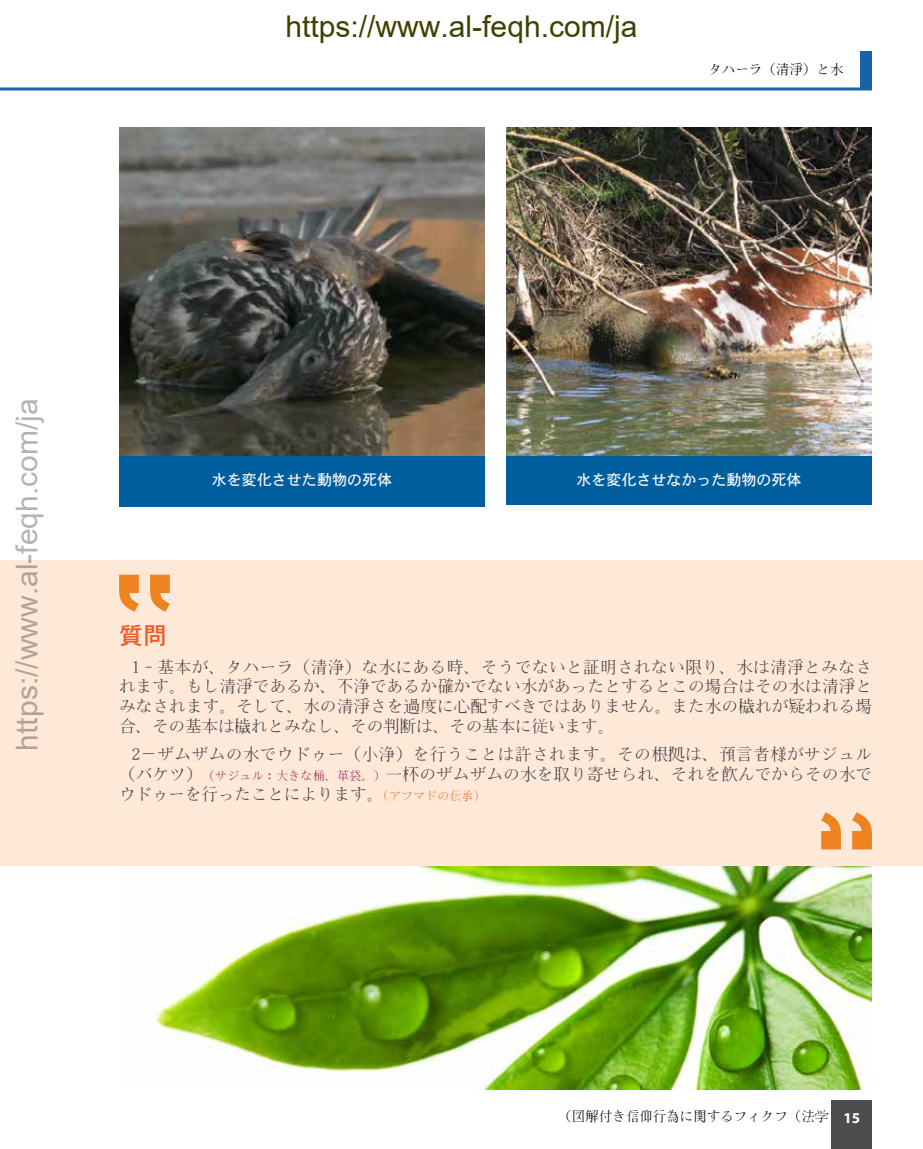
<style>
.page{position:relative;width:923px;height:1149px;background:#fff}
.page>*{position:absolute;margin:0;border:0;box-sizing:border-box;transform-origin:0 0}
.t1{font:30px "Arial";color:#404000}
.t2{font:30px "Arial";color:rgb(0 0 0/.3)}
.t3{font:24px "Apple osaka unicode";color:#f15a22}
.t4{font:16.5px/19.8px "Kochi Mincho";letter-spacing:.015em;color:#414042;text-align:justify}
.t5{font:15px "Apple osaka unicode";color:#f4f5f5}
.t6{font:700 15px "Myriad Pro";color:#fff}
.t7{font:13.5px "Kochi Mincho";color:#000}
.s1{font-size:12px;color:#9e2d5e}
.s2{font-size:12px;color:#f36c31}
</style>
<div class="page">
<img style="left:119px;top:865px;width:753px;height:224px">
<div style="left:0;top:560px;width:923px;height:305px;background:#fee9d9"></div>
<svg style="left:821px;top:812px;width:51px;height:37px"></svg>
<svg style="left:119px;top:574px;width:51px;height:37px"></svg>
<img style="left:119px;top:127px;width:366px;height:329px">
<div style="left:119px;top:456px;width:366px;height:50px;background:#005e9e"></div>
<img style="left:506px;top:127px;width:366px;height:329px">
<div style="left:506px;top:456px;width:366px;height:48px;background:#005e9e"></div>
<hr style="left:0;top:87px;width:872px;height:3px;background:#1863a7">
<div style="left:831px;top:1100px;width:41px;height:48px;background:#4d4d4f"></div>
<div style="left:861px;top:51px;width:11px;height:39px;background:#1863a7"></div>
<h1 class="t1" style="left:285px;top:6px;width:353px">https://www.al-feqh.com/ja</h1>
<p class="t7" style="left:708px;top:63px;width:136px">タハーラ（清淨）と水</p>
<h1 class="t2" style="left:6px;top:750px;width:353px;rotate:-90deg">https://www.al-feqh.com/ja</h1>
<p class="t5" style="left:212px;top:469px;width:181px">水を変化させた動物の死体</p>
<p class="t5" style="left:576px;top:469px;width:226px">水を変化させなかった動物の死体</p>
<h2 class="t3" style="left:119px;top:619px;width:49px">質問</h2>
<p class="t4" style="left:119px;top:657px;width:754px;text-indent:13px">1‐基本が、タハーラ（清浄）な水にある時、そうでないと証明されない限り、水は清淨とみなされます。もし清淨であるか、不浄であるか確かでない水があったとするとこの場合はその水は清淨とみなされます。そして、水の清淨さを過度に心配すべきではありません。また水の穢れが疑われる場合、その基本は穢れとみなし、その判断は、その基本に従います。</p>
<p class="t4" style="left:119px;top:744px;width:754px;text-indent:13px">2－ザムザムの水でウドゥー（小浄）を行うことは許されます。その根拠は、預言者様がサジュル（バケツ）<span class="s1">（サジュル：大きな桶、革袋。）</span>一杯のザムザムの水を取り寄せられ、それを飲んでからその水でウドゥーを行ったことによります。<span class="s2">(アフマドの伝承)</span></p>
<p class="t7" style="left:558px;top:1108px;width:271px">）図解付き信仰行為に関するフィクフ（法学</p>
<p class="t6" style="left:843px;top:1107px;width:18px">15</p>
</div>
